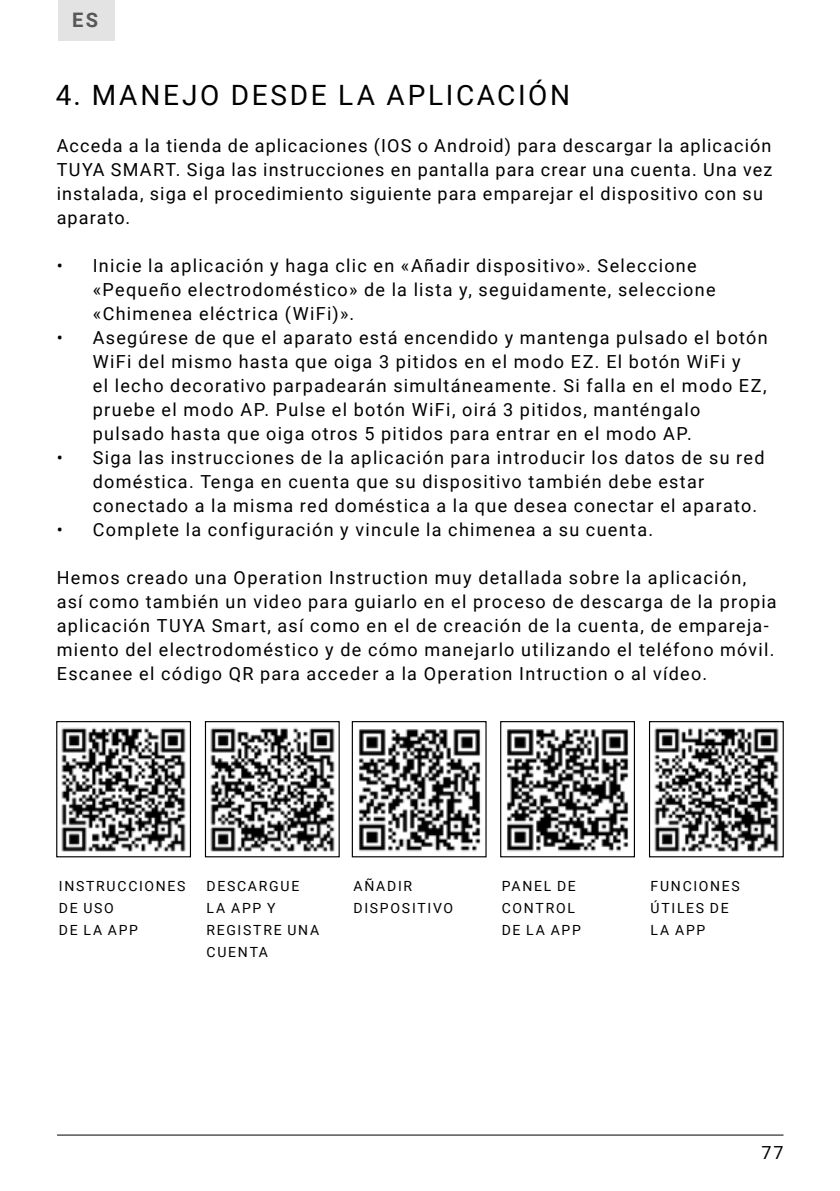
<style>
.page{position:relative;width:840px;height:1191px;background:#fff}
.page>*{position:absolute;margin:0;border:0;box-sizing:border-box;transform-origin:0 0}
.t1{font:28px "Roboto";letter-spacing:.095em;color:#000}
.t2{font:700 20px "Roboto";color:#575756}
.t3{font:18px/24px "Roboto";letter-spacing:.07em;color:#000}
.t4{font:14px/22px "Roboto";letter-spacing:.12em;color:#000}
</style>
<div class="page">
<div style="left:58px;top:0;width:57px;height:41px;background:#e3e3e3"></div>
<hr style="left:57px;top:1134px;width:726px;height:1px;background:#000">
<img style="left:210px;top:727px;width:125px;height:125px">
<div style="left:205px;top:721px;width:134px;height:136px;border:1px solid #000"></div>
<img style="left:358px;top:729px;width:123px;height:123px">
<div style="left:351px;top:721px;width:135px;height:136px;border:1px solid #000"></div>
<img style="left:506px;top:729px;width:123px;height:123px">
<div style="left:500px;top:721px;width:134px;height:136px;border:1px solid #000"></div>
<img style="left:650px;top:723px;width:129px;height:132px">
<div style="left:648px;top:721px;width:135px;height:136px;border:1px solid #000"></div>
<img style="left:61px;top:727px;width:125px;height:125px">
<div style="left:56px;top:721px;width:135px;height:136px;border:1px solid #000"></div>
<p class="t2" style="left:72px;top:6px;width:27px">ES</p>
<h1 class="t1" style="left:56px;top:76px;width:515px">4. MANEJO DESDE LA APLICACIÓN</h1>
<p class="t3" style="left:57px;top:133px;width:716px">Acceda a la tienda de aplicaciones (IOS o Android) para descargar la aplicación TUYA SMART. Siga las instrucciones en pantalla para crear una cuenta. Una vez instalada, siga el procedimiento siguiente para emparejar el dispositivo con su aparato.</p>
<p class="t3" style="left:93px;top:253px;width:624px;text-indent:-36px">• Inicie la aplicación y haga clic en «Añadir dispositivo». Seleccione «Pequeño electrodoméstico» de la lista y, seguidamente, seleccione «Chimenea eléctrica (WiFi)».</p>
<p class="t3" style="left:93px;top:325px;width:676px;text-indent:-36px">• Asegúrese de que el aparato está encendido y mantenga pulsado el botón WiFi del mismo hasta que oiga 3 pitidos en el modo EZ. El botón WiFi y<br>el lecho decorativo parpadearán simultáneamente. Si falla en el modo EZ, pruebe el modo AP. Pulse el botón WiFi, oirá 3 pitidos, manténgalo pulsado hasta que oiga otros 5 pitidos para entrar en el modo AP.</p>
<p class="t3" style="left:93px;top:445px;width:673px;text-indent:-36px">• Siga las instrucciones de la aplicación para introducir los datos de su red doméstica. Tenga en cuenta que su dispositivo también debe estar conectado a la misma red doméstica a la que desea conectar el aparato.</p>
<p class="t3" style="left:57px;top:516px;width:597px">• Complete la configuración y vincule la chimenea a su cuenta.</p>
<p class="t3" style="left:57px;top:564px;width:721px">Hemos creado una Operation Instruction muy detallada sobre la aplicación, así como también un video para guiarlo en el proceso de descarga de la propia aplicación TUYA Smart, así como en el de creación de la cuenta, de empareja&shy;miento del electrodoméstico y de cómo manejarlo utilizando el teléfono móvil.<br>Escanee el código QR para acceder a la Operation Intruction o al vídeo.</p>
<p class="t4" style="left:59px;top:874px;width:128px">INSTRUCCIONES<br>DE USO<br>DE LA APP</p>
<p class="t4" style="left:206px;top:874px;width:114px">DESCARGUE<br>LA APP Y<br>REGISTRE UNA<br>CUENTA</p>
<p class="t4" style="left:353px;top:874px;width:101px">AÑADIR<br>DISPOSITIVO</p>
<p class="t4" style="left:501px;top:874px;width:81px">PANEL DE<br>CONTROL<br>DE LA APP</p>
<p class="t4" style="left:650px;top:874px;width:91px">FUNCIONES<br>ÚTILES DE<br>LA APP</p>
<p class="t3" style="left:761px;top:1140px;width:24px">77</p>
</div>
